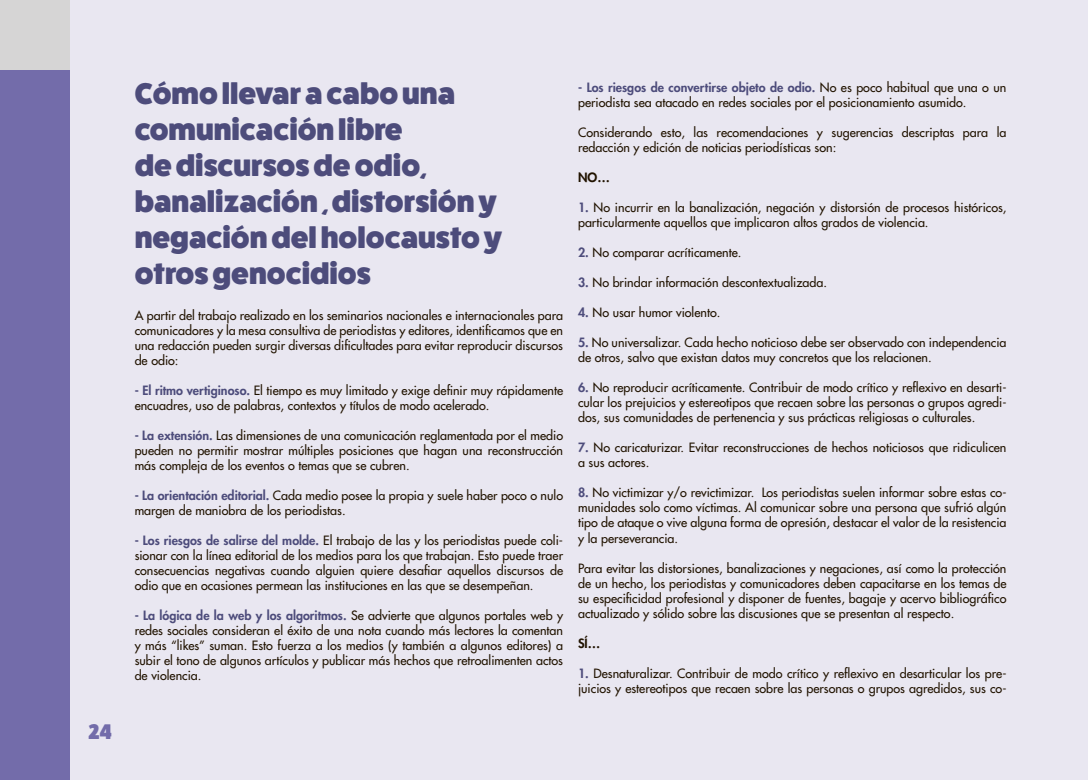
<style>
.page{position:relative;width:1088px;height:780px;background:#fff}
.page>*{position:absolute;margin:0;border:0;box-sizing:border-box;transform-origin:0 0}
.t1{font:800 30px/36px "Fat Frank";color:#4d4c7b}
.t2{font:800 21.25px "Fat Frank";color:#736caa}
.PARRAFO{font:500 12.5px/15px "Futura Std";color:#211300}
.PARRAFO-2{font:800 12.5px "Futura Std";color:#211300}
.s1{font-weight:800;color:#4d4c7b}
</style>
<div class="page">
<div style="left:0;top:18px;width:70px;height:762px;background:#736caa"></div>
<div style="left:0;top:0;width:70px;height:69px;background:#d6d5d5"></div>
<div style="left:70px;top:0;width:1018px;height:780px;background:#e9e7f1"></div>
<h2 class="t2" style="left:89px;top:719px;width:25px">24</h2>
<p class="t1" style="left:135px;top:76px;width:369px">Cómo llevar a cabo una comunicación libre<br>de discursos de odio, banalización , distorsión y negación del holocausto y otros genocidios</p>
<p class="PARRAFO" style="left:135px;top:308px;width:430px;text-align:justify">A partir del trabajo realizado en los seminarios nacionales e internacionales para comunicadores y la mesa consultiva de periodistas y editores, identificamos que en una redacción pueden surgir diversas dificultades para evitar reproducir discursos de odio:</p>
<p class="PARRAFO" style="left:135px;top:383px;width:430px"><span class="s1">- El ritmo vertiginoso.</span> El tiempo es muy limitado y exige definir muy rápidamente encuadres, uso de palabras, contextos y títulos de modo acelerado.</p>
<p class="PARRAFO" style="left:135px;top:428px;width:430px;text-align:justify"><span class="s1">- La extensión.</span> Las dimensiones de una comunicación reglamentada por el medio pueden no permitir mostrar múltiples posiciones que hagan una reconstrucción más compleja de los eventos o temas que se cubren.</p>
<p class="PARRAFO" style="left:135px;top:488px;width:430px"><span class="s1">- La orientación editorial.</span> Cada medio posee la propia y suele haber poco o nulo margen de maniobra de los periodistas.</p>
<p class="PARRAFO" style="left:135px;top:533px;width:430px;text-align:justify"><span class="s1">- Los riesgos de salirse del molde.</span> El trabajo de las y los periodistas puede coli&shy;sionar con la línea editorial de los medios para los que trabajan. Esto puede traer consecuencias negativas cuando alguien quiere desafiar aquellos discursos de odio que en ocasiones permean las instituciones en las que se desempeñan.</p>
<p class="PARRAFO" style="left:135px;top:608px;width:430px;text-align:justify"><span class="s1">- La lógica de la web y los algoritmos.</span> Se advierte que algunos portales web y redes sociales consideran el éxito de una nota cuando más lectores la comentan y más “likes” suman. Esto fuerza a los medios (y también a algunos editores) a subir el tono de algunos artículos y publicar más hechos que retroalimenten actos de violencia.</p>
<p class="PARRAFO" style="left:578px;top:80px;width:430px"><span class="s1">- Los riesgos de convertirse objeto de odio.</span> No es poco habitual que una o un periodista sea atacado en redes sociales por el posicionamiento asumido.</p>
<p class="PARRAFO" style="left:578px;top:125px;width:430px">Considerando esto, las recomendaciones y sugerencias descriptas para la redacción y edición de noticias periodísticas son:</p>
<p class="PARRAFO-2" style="left:578px;top:170px;width:33px">NO…</p>
<p class="PARRAFO" style="left:578px;top:200px;width:430px"><span class="s1">1.</span> No incurrir en la banalización, negación y distorsión de procesos históricos, particularmente aquellos que implicaron altos grados de violencia.</p>
<p class="PARRAFO" style="left:578px;top:245px;width:165px"><span class="s1">2.</span> No comparar acríticamente.</p>
<p class="PARRAFO" style="left:578px;top:275px;width:250px"><span class="s1">3.</span> No brindar información descontextualizada.</p>
<p class="PARRAFO" style="left:578px;top:305px;width:144px"><span class="s1">4.</span> No usar humor violento.</p>
<p class="PARRAFO" style="left:578px;top:335px;width:430px"><span class="s1">5.</span> No universalizar. Cada hecho noticioso debe ser observado con independencia de otros, salvo que existan datos muy concretos que los relacionen.</p>
<p class="PARRAFO" style="left:578px;top:380px;width:430px;text-align:justify"><span class="s1">6.</span> No reproducir acríticamente. Contribuir de modo crítico y reflexivo en desarti&shy;cular los prejuicios y estereotipos que recaen sobre las personas o grupos agredi&shy;dos, sus comunidades de pertenencia y sus prácticas religiosas o culturales.</p>
<p class="PARRAFO" style="left:578px;top:440px;width:430px"><span class="s1">7.</span> No caricaturizar. Evitar reconstrucciones de hechos noticiosos que ridiculicen a sus actores.</p>
<p class="PARRAFO" style="left:578px;top:485px;width:430px;text-align:justify"><span class="s1">8.</span> No victimizar y/o revictimizar. Los periodistas suelen informar sobre estas co&shy;munidades solo como víctimas. Al comunicar sobre una persona que sufrió algún tipo de ataque o vive alguna forma de opresión, destacar el valor de la resistencia y la perseverancia.</p>
<p class="PARRAFO" style="left:578px;top:560px;width:430px;text-align:justify">Para evitar las distorsiones, banalizaciones y negaciones, así como la protección de un hecho, los periodistas y comunicadores deben capacitarse en los temas de su especificidad profesional y disponer de fuentes, bagaje y acervo bibliográfico actualizado y sólido sobre las discusiones que se presentan al respecto.</p>
<p class="PARRAFO-2" style="left:578px;top:635px;width:24px">SÍ…</p>
<p class="PARRAFO" style="left:578px;top:665px;width:430px"><span class="s1">1.</span> Desnaturalizar. Contribuir de modo crítico y reflexivo en desarticular los pre&shy;juicios y estereotipos que recaen sobre las personas o grupos agredidos, sus co-</p>
</div>
